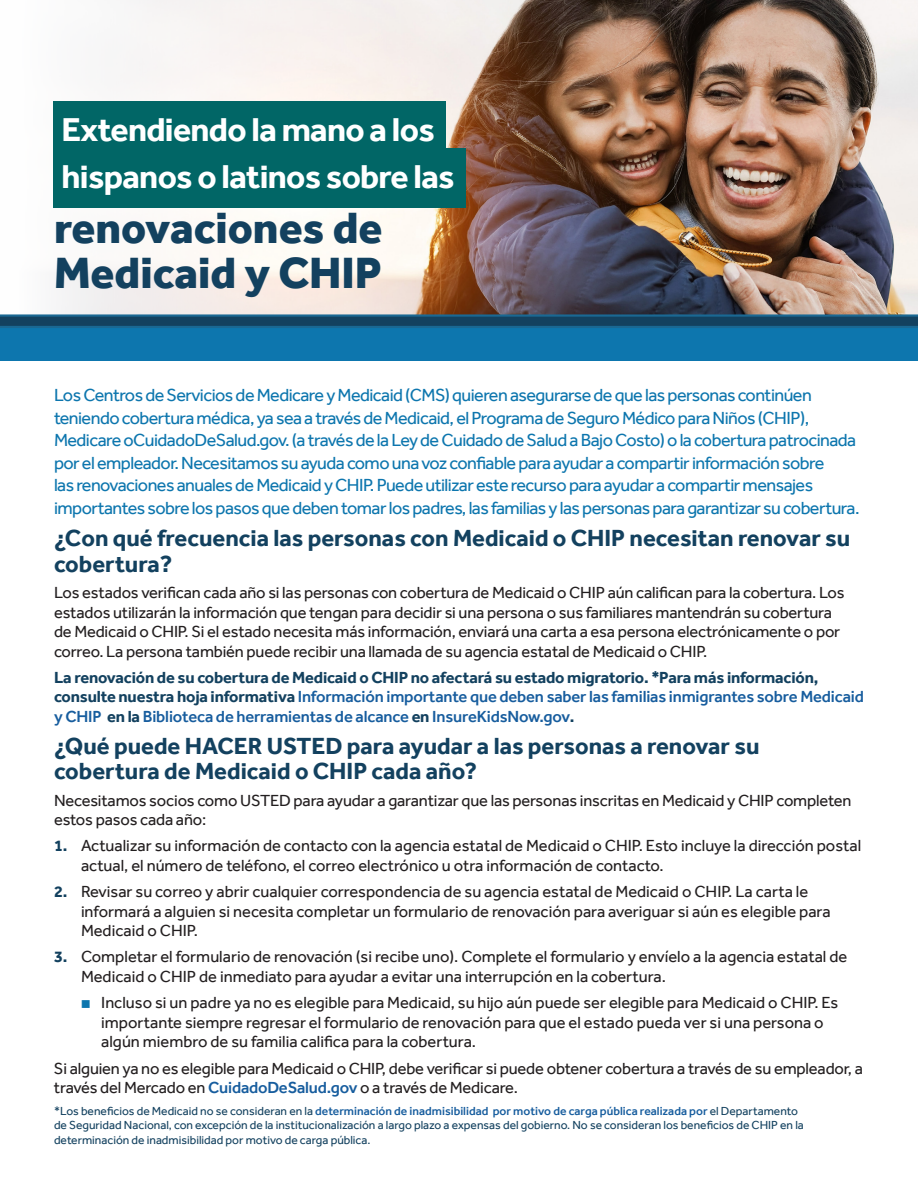
<style>
.page{position:relative;width:918px;height:1188px;background:#fff}
.page>*{position:absolute;margin:0;border:0;box-sizing:border-box;transform-origin:0 0}
.t1{font:800 45px/45px "Effra";color:#13415f}
.t2{font:700 34.05px "Effra";letter-spacing:-.02em;color:#fff}
.t3{font:700 24px/25.5px "Effra";color:#13415f}
.text_no_indent{font:18px/22.5px "Effra";letter-spacing:-.03em;color:#0d76ae}
.text_no_indent-2{font:16.5px/19.5px "Effra";letter-spacing:-.01em;color:#231f20}
.text_no_indent-3{font:700 16.5px/19.5px "Effra";letter-spacing:-.01em;color:#13415f}
.t4{font:12px/14.4px "Effra";color:#13415f}
.s1{font-weight:500;color:#175d9e}
.s2{font-weight:700;color:#13415f}
.s3{color:#0d76ae}
</style>
<div class="page">
<img style="left:53px;top:0;width:865px;height:314px">
<div style="left:53px;top:102px;width:393px;height:59px;background:#016666"></div>
<div style="left:53px;top:149px;width:413px;height:59px;background:#016666"></div>
<div style="left:0;top:315px;width:918px;height:45px;background:#0d76ae"></div>
<svg style="left:0;top:314px;width:918px;height:14px;background:#1a4f70"></svg>
<h1 class="t2" style="left:62px;top:110px;width:375px">Extendiendo la mano a los</h1>
<h1 class="t2" style="left:62px;top:157px;width:395px">hispanos o latinos sobre las</h1>
<h2 class="t1" style="left:54px;top:205px;width:330px">renovaciones de<br>Medicaid y CHIP</h2>
<p class="text_no_indent" style="left:54px;top:384px;width:807px">Los Centros de Servicios de Medicare y Medicaid (CMS) quieren asegurarse de que las personas continúen teniendo cobertura médica, ya sea a través de Medicaid, el Programa de Seguro Médico para Niños (CHIP), Medicare oCuidadoDeSalud.gov. (a través de la Ley de Cuidado de Salud a Bajo Costo) o la cobertura patrocinada por el empleador. Necesitamos su ayuda como una voz confiable para ayudar a compartir información sobre<br>las renovaciones anuales de Medicaid y CHIP. Puede utilizar este recurso para ayudar a compartir mensajes importantes sobre los pasos que deben tomar los padres, las familias y las personas para garantizar su cobertura.</p>
<h3 class="t3" style="left:54px;top:525px;width:798px">¿Con qué frecuencia las personas con Medicaid o CHIP necesitan renovar su cobertura?</h3>
<p class="text_no_indent-2" style="left:54px;top:583px;width:792px">Los estados verifican cada año si las personas con cobertura de Medicaid o CHIP aún califican para la cobertura. Los estados utilizarán la información que tengan para decidir si una persona o sus familiares mantendrán su cobertura de Medicaid o CHIP. Si el estado necesita más información, enviará una carta a esa persona electrónicamente o por correo. La persona también puede recibir una llamada de su agencia estatal de Medicaid o CHIP.</p>
<p class="text_no_indent-3" style="left:54px;top:667px;width:811px">La renovación de su cobertura de Medicaid o CHIP no afectará su estado migratorio. *Para más información, consulte nuestra hoja informativa <span class="s1">Información importante que deben saber las familias inmigrantes sobre Medicaid y CHIP</span> en la <span class="s1">Biblioteca de herramientas de alcance</span> en <span class="s1">InsureKidsNow.gov</span>.</p>
<h3 class="t3" style="left:54px;top:733px;width:707px">¿Qué puede HACER USTED para ayudar a las personas a renovar su cobertura de Medicaid o CHIP cada año?</h3>
<p class="text_no_indent-2" style="left:54px;top:790px;width:799px">Necesitamos socios como USTED para ayudar a garantizar que las personas inscritas en Medicaid y CHIP completen estos pasos cada año:</p>
<p class="text_no_indent-2" style="left:81px;top:836px;width:782px;text-indent:-27px"><span class="s2">1.</span> Actualizar su información de contacto con la agencia estatal de Medicaid o CHIP. Esto incluye la dirección postal actual, el número de teléfono, el correo electrónico u otra información de contacto.</p>
<p class="text_no_indent-2" style="left:81px;top:882px;width:751px;text-indent:-27px"><span class="s2">2.</span> Revisar su correo y abrir cualquier correspondencia de su agencia estatal de Medicaid o CHIP. La carta le informará a alguien si necesita completar un formulario de renovación para averiguar si aún es elegible para<br>Medicaid o CHIP.</p>
<p class="text_no_indent-2" style="left:81px;top:947px;width:768px;text-indent:-27px"><span class="s2">3.</span> Completar el formulario de renovación (si recibe uno). Complete el formulario y envíelo a la agencia estatal de<br>Medicaid o CHIP de inmediato para ayudar a evitar una interrupción en la cobertura.</p>
<p class="text_no_indent-2" style="left:101px;top:993px;width:739px;text-indent:-20px"><span class="s3">■</span> Incluso si un padre ya no es elegible para Medicaid, su hijo aún puede ser elegible para Medicaid o CHIP. Es importante siempre regresar el formulario de renovación para que el estado pueda ver si una persona o algún miembro de su familia califica para la cobertura.</p>
<p class="text_no_indent-2" style="left:54px;top:1058px;width:810px">Si alguien ya no es elegible para Medicaid o CHIP, debe verificar si puede obtener cobertura a través de su empleador, a través del Mercado en <span class="s1">CuidadoDeSalud.gov</span> o a través de Medicare.</p>
<p class="t4" style="left:54px;top:1104px;width:751px">*Los beneficios de Medicaid no se consideran en la <span class="s1">determinación de inadmisibilidad por motivo de carga pública realizada por</span> el Departamento de Seguridad Nacional, con excepción de la institucionalización a largo plazo a expensas del gobierno. No se consideran los beneficios de CHIP en la determinación de inadmisibilidad por motivo de carga pública.</p>
</div>
